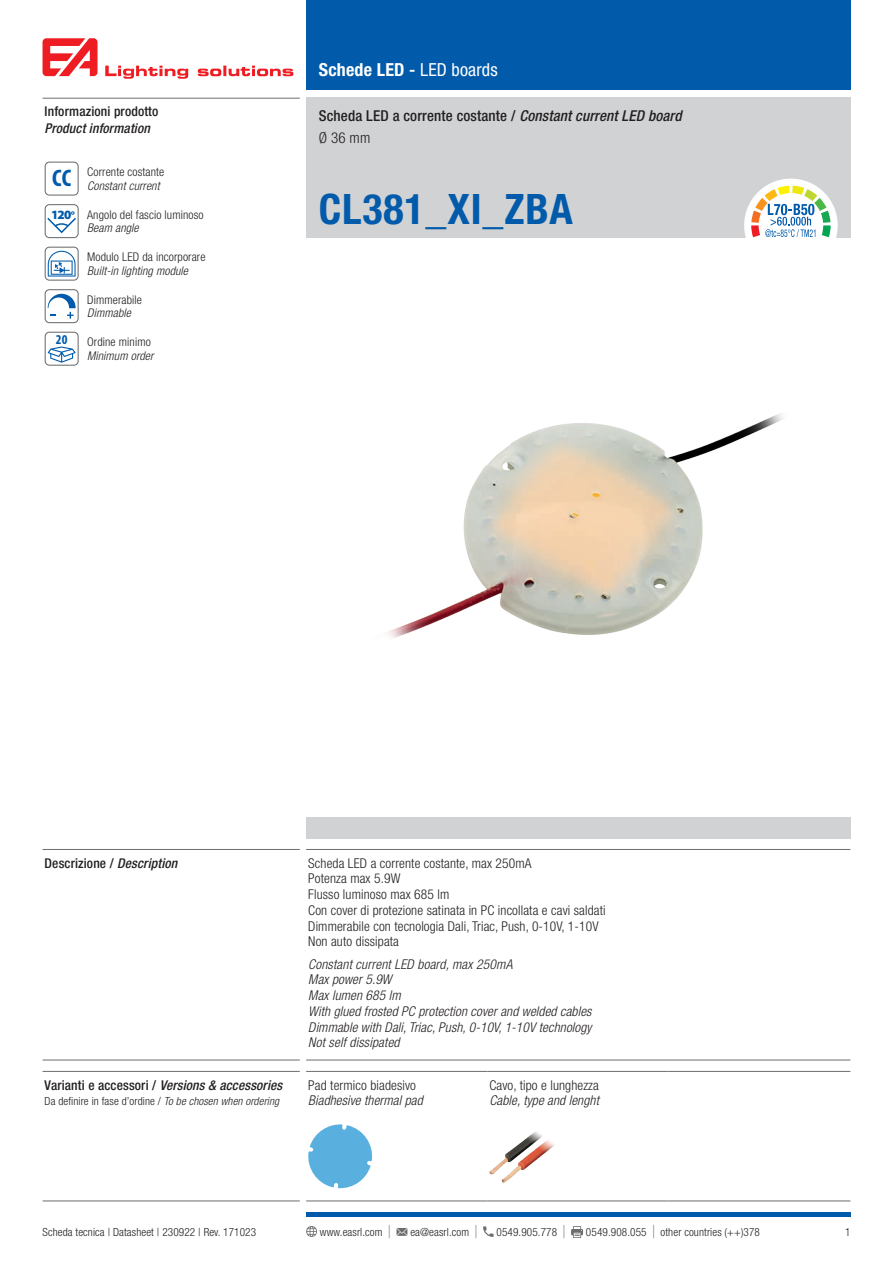
<style>
.page{position:relative;width:893px;height:1263px;background:#fff}
.page>*{position:absolute;margin:0;border:0;box-sizing:border-box;transform-origin:0 0}
.t1{font:700 condensed 42px "Helvetica Neue LT Std";letter-spacing:.02em;color:#015aaa}
.t2{font:700 condensed 18px "Helvetica Neue LT Std";letter-spacing:.01em;color:#fff}
.t3{font:500 condensed 15px "Helvetica Neue LT Std";letter-spacing:.01em;color:#231f20}
.t4{font:300 condensed 15px "Helvetica Neue LT Std";color:#231f20}
.t5{font:300 condensed 13.5px/15.8px "Helvetica Neue LT Std";letter-spacing:.01em;color:#231f20}
.t6{font:italic 300 condensed 13.5px/15.8px "Helvetica Neue LT Std";letter-spacing:.01em;color:#231f20}
.t7{font:italic 500 condensed 13.5px "Helvetica Neue LT Std";letter-spacing:.01em;color:#231f20}
.t8{font:500 condensed 13.5px "Helvetica Neue LT Std";letter-spacing:.01em;color:#231f20}
.t9{font:700 condensed 13.5px "Myriad Pro";color:#015aaa}
.t10{font:300 condensed 12px/13.5px "Helvetica Neue LT Std";letter-spacing:.01em;color:#231f20}
.t11{font:italic 300 condensed 12px "Helvetica Neue LT Std";letter-spacing:.01em;color:#231f20}
.t12{font:300 condensed 11.25px "Helvetica Neue LT Std";letter-spacing:.01em;color:#231f20}
.s1{font-family:"Myriad Pro";font-weight:700;font-size:24px;color:#015aaa}
.s2{font-style:italic}
.s3{font-family:"Myriad Pro";font-weight:900;font-stretch:normal;font-size:12.75px;color:#015aaa}
.s4{font-family:"Myriad Pro";font-weight:900;font-stretch:normal;font-size:11.25px;color:#015aaa}
.s5{font-weight:500}
.s6{font-weight:400}
.s7{font-style:normal}
.s8{font-size:18px;color:#6c6d70}
</style>
<div class="page">
<div style="left:306px;top:98px;width:544px;height:140px;background:#d1d2d4"></div>
<div style="left:306px;top:0;width:544px;height:89px;background:#015aaa"></div>
<svg style="left:43px;top:38px;width:55px;height:38px"></svg>
<svg style="left:105px;top:66px;width:188px;height:13px"></svg>
<div style="left:744px;top:179px;width:94px;height:93px;background:#fff;border-radius:50%"></div>
<svg style="left:751px;top:186px;width:80px;height:51px"></svg>
<hr style="left:43px;top:98px;width:257px;height:1px;background:#6c6d70">
<hr style="left:306px;top:1212px;width:544px;height:4px;background:#015aaa">
<svg style="left:306px;top:1226px;width:11px;height:11px"></svg>
<svg style="left:396px;top:1228px;width:11px;height:8px"></svg>
<svg style="left:483px;top:1226px;width:11px;height:11px"></svg>
<svg style="left:571px;top:1226px;width:12px;height:12px"></svg>
<div style="left:45px;top:162px;width:34px;height:34px;border:1px solid #6c6d70;border-radius:4px"></div>
<div style="left:45px;top:204px;width:34px;height:34px;border:1px solid #6c6d70;border-radius:4px"></div>
<svg style="left:46px;top:216px;width:32px;height:18px"></svg>
<div style="left:45px;top:247px;width:34px;height:34px;border:1px solid #6c6d70;border-radius:4px"></div>
<svg style="left:48px;top:251px;width:28px;height:26px"></svg>
<div style="left:45px;top:289px;width:34px;height:34px;border:1px solid #6c6d70;border-radius:4px"></div>
<svg style="left:48px;top:294px;width:28px;height:25px"></svg>
<div style="left:45px;top:332px;width:34px;height:34px;border:1px solid #6c6d70;border-radius:4px"></div>
<svg style="left:48px;top:346px;width:28px;height:17px"></svg>
<img style="left:387px;top:413px;width:396px;height:225px">
<div style="left:306px;top:817px;width:544px;height:21px;background:#d1d2d4"></div>
<hr style="left:43px;top:849px;width:257px;height:1px;background:#6c6d70">
<hr style="left:306px;top:849px;width:544px;height:1px;background:#6c6d70">
<hr style="left:43px;top:1060px;width:257px;height:1px;background:#6c6d70">
<hr style="left:306px;top:1060px;width:544px;height:1px;background:#6c6d70">
<hr style="left:43px;top:1071px;width:257px;height:1px;background:#6c6d70">
<hr style="left:306px;top:1071px;width:181px;height:1px;background:#6c6d70">
<hr style="left:487px;top:1071px;width:181px;height:1px;background:#6c6d70">
<hr style="left:668px;top:1071px;width:182px;height:1px;background:#6c6d70">
<hr style="left:43px;top:1200px;width:257px;height:1px;background:#6c6d70">
<hr style="left:306px;top:1200px;width:181px;height:1px;background:#6c6d70">
<hr style="left:487px;top:1200px;width:181px;height:1px;background:#6c6d70">
<hr style="left:668px;top:1200px;width:182px;height:1px;background:#6c6d70">
<svg style="left:308px;top:1124px;width:65px;height:65px"></svg>
<img style="left:489px;top:1131px;width:66px;height:51px">
<p class="t8" style="left:45px;top:103px;width:115px">Informazioni prodotto</p>
<p class="t7" style="left:45px;top:120px;width:107px">Product information</p>
<p class="t10" style="left:87px;top:165px;width:79px;text-indent:-35px"><span class="s1">CC</span> Corrente costante<br><span class="s2">Constant current</span></p>
<p class="t10" style="left:87px;top:208px;width:118px;text-indent:-36px"><span class="s3">120</span><span class="s4">°</span> Angolo del fascio luminoso<br><span class="s2">Beam angle</span></p>
<p class="t10" style="left:87px;top:250px;width:120px">Modulo LED da incorporare</p>
<p class="t11" style="left:87px;top:264px;width:102px">Built-in lighting module</p>
<p class="t10" style="left:87px;top:293px;width:56px">Dimmerabile</p>
<p class="t11" style="left:87px;top:306px;width:45px">Dimmable</p>
<p class="t9" style="left:56px;top:331px;width:13px">20</p>
<p class="t10" style="left:87px;top:335px;width:65px">Ordine minimo</p>
<p class="t11" style="left:87px;top:349px;width:68px">Minimum order</p>
<h2 class="t2" style="left:319px;top:59px;width:180px">Schede LED <span class="s5">-</span> <span class="s6">LED boards</span></h2>
<p class="t3" style="left:319px;top:107px;width:364px">Scheda LED a corrente costante / <span class="s2">Constant current LED board</span></p>
<p class="t4" style="left:319px;top:129px;width:53px">Ø 36 mm</p>
<h1 class="t1" style="left:319px;top:184px;width:256px">CL381_XI_ZBA</h1>
<p class="t8" style="left:45px;top:855px;width:134px">Descrizione / <span class="s2">Description</span></p>
<p class="t5" style="left:308px;top:855px;width:299px">Scheda LED a corrente costante, max 250mA<br>Potenza max 5.9W<br>Flusso luminoso max 685 lm<br>Con cover di protezione satinata in PC incollata e cavi saldati Dimmerabile con tecnologia Dali, Triac, Push, 0-10V, 1-10V Non auto dissipata</p>
<p class="t6" style="left:308px;top:956px;width:285px">Constant current LED board, max 250mA<br>Max power 5.9W<br>Max lumen 685 lm<br>With glued frosted PC protection cover and welded cables Dimmable with Dali, Triac, Push, 0-10V, 1-10V technology Not self dissipated</p>
<p class="t7" style="left:45px;top:1077px;width:239px"><span class="s7">Varianti e accessori /</span> Versions &amp; accessories</p>
<p class="t12" style="left:45px;top:1095px;width:236px">Da definire in fase d’ordine / <span class="s2">To be chosen when ordering</span></p>
<p class="t5" style="left:489px;top:1077px;width:111px">Cavo, tipo e lunghezza</p>
<p class="t6" style="left:489px;top:1093px;width:111px">Cable, type and lenght</p>
<p class="t5" style="left:308px;top:1077px;width:109px">Pad termico biadesivo</p>
<p class="t6" style="left:308px;top:1093px;width:116px">Biadhesive thermal pad</p>
<p class="t12" style="left:43px;top:1225px;width:215px">Scheda tecnica | Datasheet | 230922 | Rev. 171023</p>
<p class="t12" style="left:320px;top:1225px;width:72px">www.easrl.com <span class="s8">|</span></p>
<p class="t12" style="left:410px;top:1225px;width:69px">ea@easrl.com <span class="s8">|</span></p>
<p class="t12" style="left:496px;top:1225px;width:70px">0549.905.778 <span class="s8">|</span></p>
<p class="t12" style="left:586px;top:1225px;width:176px">0549.908.055 <span class="s8">|</span> other countries (++)378</p>
<p class="t12" style="left:845px;top:1225px;width:7px">1</p>
</div>
